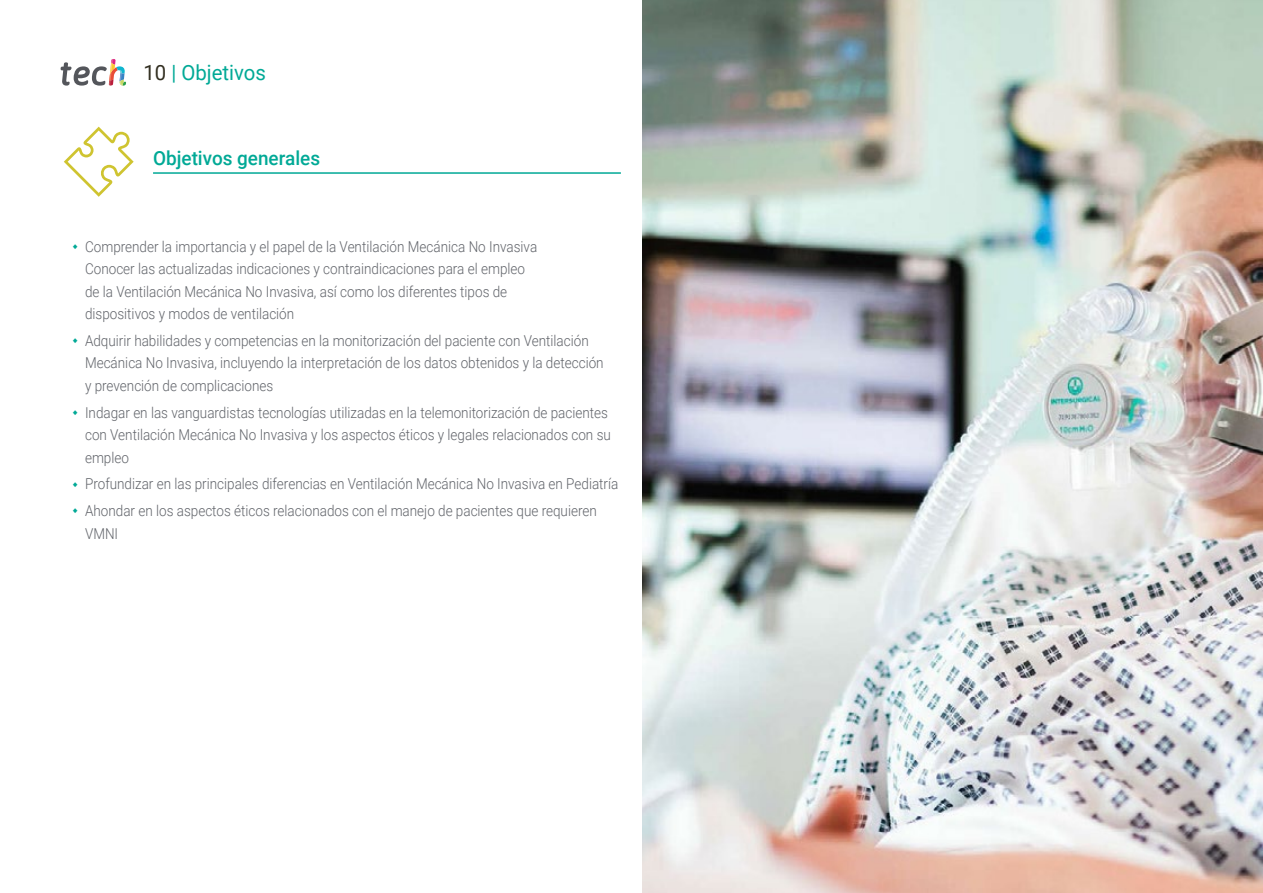
<style>
.page{position:relative;width:1263px;height:893px;background:#fff}
.page>*{position:absolute;margin:0;border:0;box-sizing:border-box;transform-origin:0 0}
.t1{font:21px "Roboto";color:#00a996}
.t2{font:500 19.5px "Roboto";color:#00a996}
.t3{font:300 15px/22.5px "Roboto";color:#61646a;scale:.9 1}
.s1{color:#312e20}
</style>
<div class="page">
<img style="left:642px;top:0;width:621px;height:893px">
<svg style="left:61px;top:59px;width:65px;height:27px"></svg>
<hr style="left:153px;top:173px;width:468px;height:1px;background:#00a996">
<svg style="left:64px;top:127px;width:70px;height:70px"></svg>
<h1 class="t1" style="left:144px;top:57px;width:124px"><span class="s1">10</span> | Objetivos</h1>
<h2 class="t2" style="left:153px;top:144px;width:169px">Objetivos generales</h2>
<p class="t3" style="left:85px;top:234px;width:504px">Comprender la importancia y el papel de la Ventilación Mecánica No Invasiva Conocer las actualizadas indicaciones y contraindicaciones para el empleo de la Ventilación Mecánica No Invasiva, así como los diferentes tipos de dispositivos y modos de ventilación</p>
<p class="t3" style="left:85px;top:329px;width:578px">Adquirir habilidades y competencias en la monitorización del paciente con Ventilación<br>Mecánica No Invasiva, incluyendo la interpretación de los datos obtenidos y la detección y prevención de complicaciones</p>
<p class="t3" style="left:85px;top:400px;width:586px">Indagar en las vanguardistas tecnologías utilizadas en la telemonitorización de pacientes con Ventilación Mecánica No Invasiva y los aspectos éticos y legales relacionados con su empleo</p>
<p class="t3" style="left:85px;top:470px;width:594px;line-height:26.7px">Profundizar en las principales diferencias en Ventilación Mecánica No Invasiva en Pediatría<br>Ahondar en los aspectos éticos relacionados con el manejo de pacientes que requieren</p>
<p class="t3" style="left:85px;top:521px;width:38px">VMNI</p>
</div>
